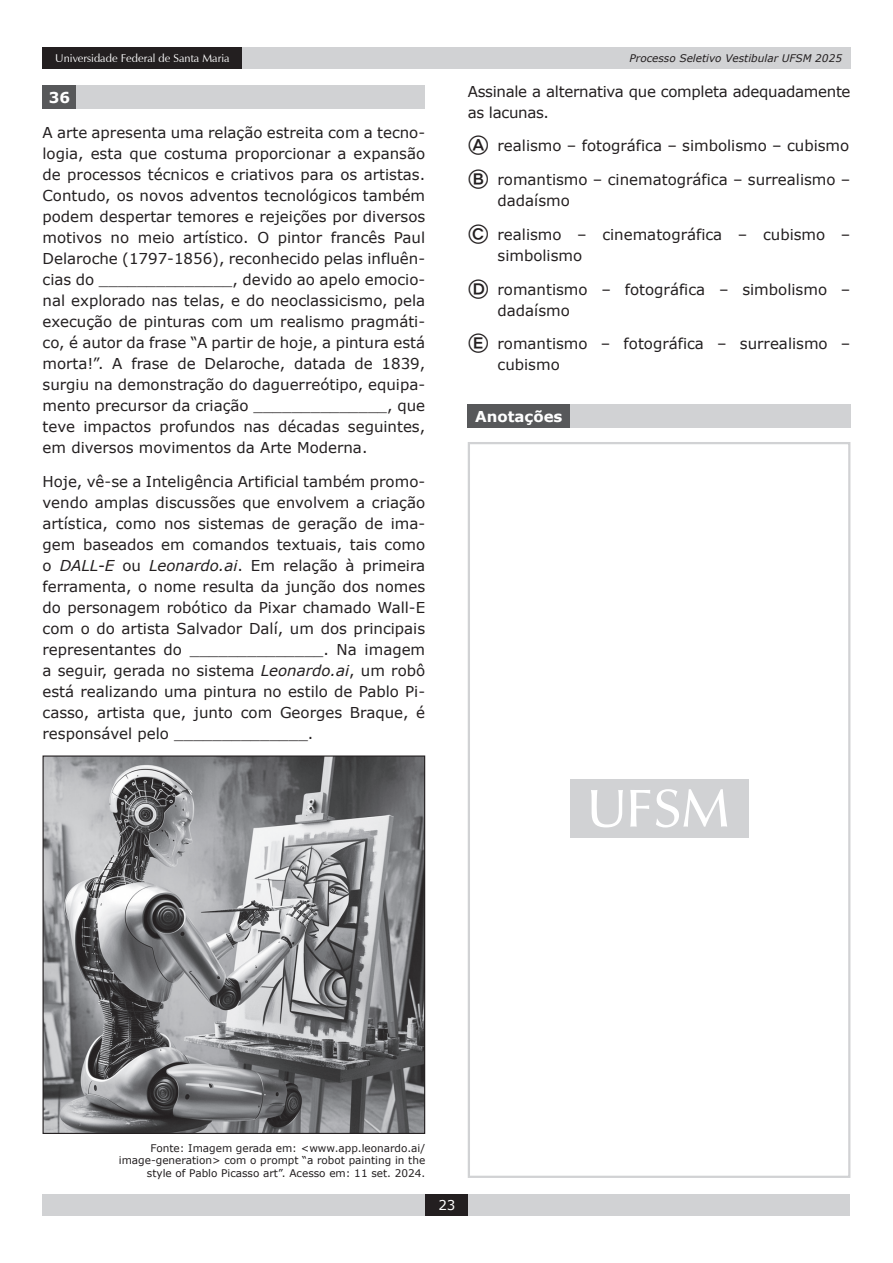
<style>
.page{position:relative;width:893px;height:1263px;background:#fff}
.page>*{position:absolute;margin:0;border:0;box-sizing:border-box;transform-origin:0 0}
.t1{font:15px/21px "Verdana";color:#231f20}
.t2{font:15px/21px "Verdana";letter-spacing:-.02em;color:#231f20}
.t3{font:700 15px "Verdana";color:#fff}
.t4{font:13.5px "Verdana";color:#fff}
.t5{font:11.25px "Zapf Humanist 601 BT";color:#fff}
.t6{font:10.5px/12.6px "Verdana";color:#231f20;text-align:right}
.t7{font:italic 10.5px "Verdana";color:#231f20}
.s1{font-style:italic}
.s2{font-family:"Bundesbahn Pi Three";font-size:22.5px}
</style>
<div class="page">
<div style="left:234px;top:47px;width:616px;height:22px;background:#d1d2d4"></div>
<div style="left:43px;top:1194px;width:807px;height:22px;background:#d1d2d4"></div>
<div style="left:425px;top:1194px;width:43px;height:22px;background:#231f20"></div>
<div style="left:43px;top:47px;width:199px;height:22px;background:#231f20"></div>
<div style="left:43px;top:85px;width:34px;height:24px;background:#57585a"></div>
<div style="left:77px;top:85px;width:348px;height:24px;background:#d1d2d4"></div>
<img style="left:45px;top:757px;width:378px;height:375px">
<div style="left:43px;top:755px;width:382px;height:379px;border:1px solid #231f20"></div>
<div style="left:570px;top:779px;width:178px;height:59px;background:#d1d2d4"></div>
<svg style="left:591px;top:789px;width:136px;height:38px"></svg>
<div style="left:468px;top:442px;width:382px;height:736px;border:2px solid #d1d2d4"></div>
<div style="left:468px;top:404px;width:102px;height:24px;background:#57585a"></div>
<div style="left:570px;top:404px;width:280px;height:24px;background:#d1d2d4"></div>
<p class="t5" style="left:55px;top:51px;width:176px">Universidade Federal de Santa Maria</p>
<p class="t7" style="left:630px;top:51px;width:214px">Processo Seletivo Vestibular UFSM 2025</p>
<p class="t3" style="left:49px;top:87px;width:23px">36</p>
<p class="t1" style="left:43px;top:122px;width:384px;text-align:justify">A arte apresenta uma relação estreita com a tecno&shy;logia, esta que costuma proporcionar a expansão de processos técnicos e criativos para os artistas.<br>Contudo, os novos adventos tecnológicos também podem despertar temores e rejeições por diversos motivos no meio artístico. O pintor francês Paul Delaroche (1797-1856), reconhecido pelas influên&shy;cias do ______________, devido ao apelo emocio&shy;nal explorado nas telas, e do neoclassicismo, pela execução de pinturas com um realismo pragmáti&shy;co, é autor da frase “A partir de hoje, a pintura está morta!”. A frase de Delaroche, datada de 1839, surgiu na demonstração do daguerreótipo, equipa&shy;mento precursor da criação ______________, que teve impactos profundos nas décadas seguintes, em diversos movimentos da Arte Moderna.</p>
<p class="t1" style="left:43px;top:471px;width:384px;text-align:justify">Hoje, vê-se a Inteligência Artificial também promo&shy;vendo amplas discussões que envolvem a criação artística, como nos sistemas de geração de ima&shy;gem baseados em comandos textuais, tais como o <span class="s1">DALL-E</span> ou <span class="s1">Leonardo.ai</span>. Em relação à primeira ferramenta, o nome resulta da junção dos nomes do personagem robótico da Pixar chamado Wall-E com o do artista Salvador Dalí, um dos principais representantes do ______________. Na imagem a seguir, gerada no sistema <span class="s1">Leonardo.ai</span>, um robô está realizando uma pintura no estilo de Pablo Pi&shy;casso, artista que, junto com Georges Braque, é responsável pelo ______________.</p>
<p class="t2" style="left:468px;top:80px;width:384px">Assinale a alternativa que completa adequadamente as lacunas.</p>
<p class="t1" style="left:468px;top:135px;width:383px"><span class="s2">A</span> realismo – fotográfica – simbolismo – cubismo</p>
<p class="t1" style="left:497px;top:169px;width:354px;text-indent:-30px"><span class="s2">B</span> romantismo – cinematográfica – surrealismo – dadaísmo</p>
<p class="t1" style="left:497px;top:224px;width:354px;text-indent:-30px"><span class="s2">C</span> realismo – cinematográfica – cubismo – simbolismo</p>
<p class="t1" style="left:497px;top:278px;width:354px;text-indent:-30px"><span class="s2">D</span> romantismo – fotográfica – simbolismo – dadaísmo</p>
<p class="t1" style="left:497px;top:333px;width:354px;text-indent:-30px"><span class="s2">E</span> romantismo – fotográfica – surrealismo – cubismo</p>
<p class="t3" style="left:475px;top:406px;width:89px">Anotações</p>
<p class="t6" style="left:119px;top:1141px;width:308px">Fonte: Imagem gerada em: &lt;www.app.leonardo.ai/ image-generation&gt; com o prompt “a robot painting in the style of Pablo Picasso art”. Acesso em: 11 set. 2024.</p>
<p class="t4" style="left:438px;top:1196px;width:19px">23</p>
</div>
